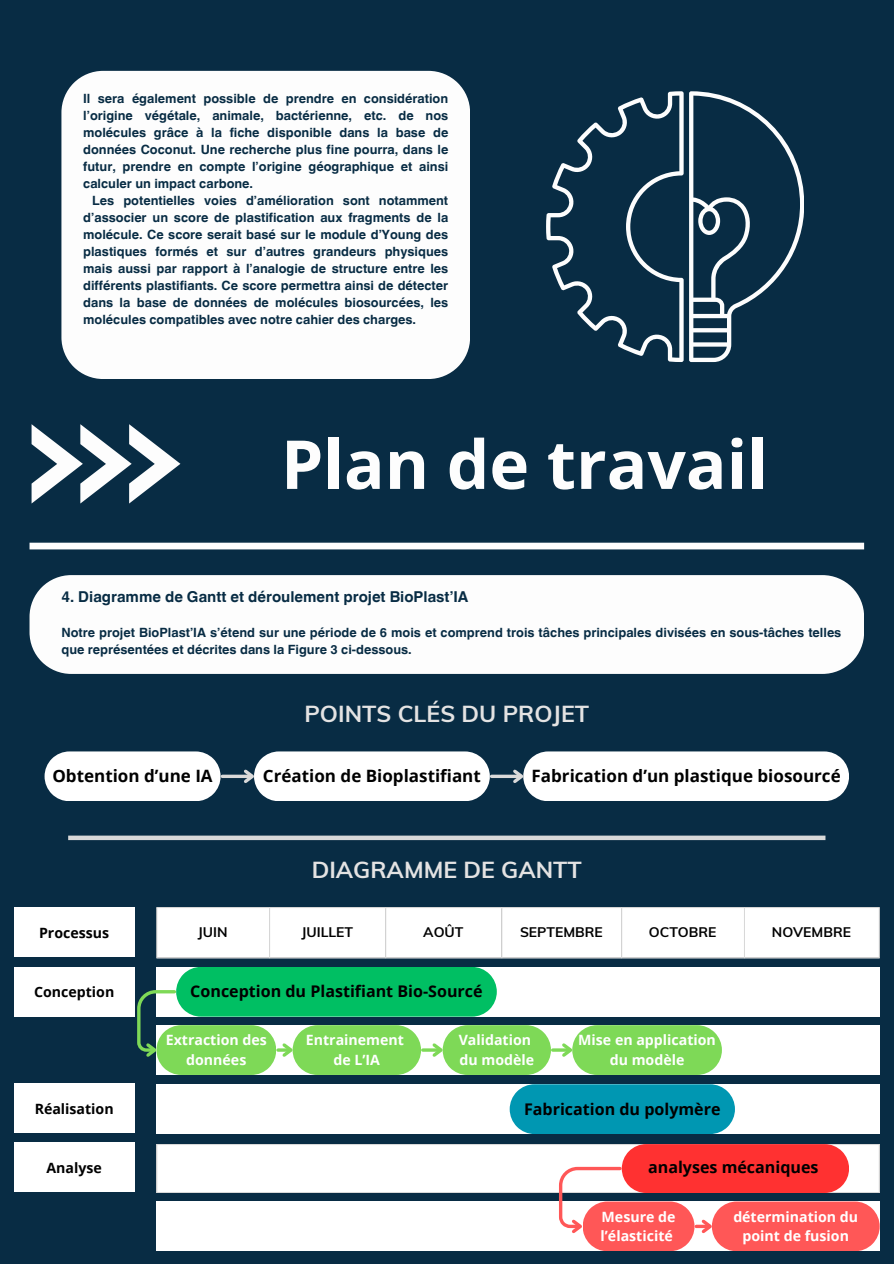
<style>
.page{position:relative;width:894px;height:1264px;background:#fff}
.page>*{position:absolute;margin:0;border:0;box-sizing:border-box;transform-origin:0 0}
.t1{font:700 67.5px "Open Sans";color:#fdfdfd}
.t2{font:700 23.1px "Muli";color:#e4e3e3}
.t3{font:700 16.95px "Open Sans";color:#000}
.t4{font:700 16.05px "Open Sans";color:#000}
.t5{font:700 15px "Helvetica World";color:#082c44}
.t6{font:700 14.1px/19.2px "Open Sans";color:#fff;text-align:center}
.t7{font:700 14.1px "Open Sans";color:#000}
.t8{font:700 13.95px "Muli";color:#000}
.t9{font:700 12.75px/17px "Helvetica World";color:#082c44;text-align:justify}
</style>
<div class="page">
<div style="left:0;top:0;width:893px;height:1263px;background:#082c44"></div>
<div style="left:61px;top:71px;width:408px;height:308px;background:#fdfdfd"></div>
<svg style="left:546px;top:91px;width:137px;height:271px"></svg>
<svg style="left:689px;top:91px;width:114px;height:271px"></svg>
<svg style="left:32px;top:424px;width:148px;height:79px"></svg>
<div style="left:30px;top:542px;width:833px;height:7px;background:#fdfdfd"></div>
<div style="left:30px;top:575px;width:833px;height:99px;background:#fdfdfd"></div>
<div style="left:157px;top:908px;width:721px;height:49px;background:#fff"></div>
<hr style="left:156px;top:908px;width:1px;height:49px;background:#d9d9d9">
<hr style="left:269px;top:908px;width:1px;height:49px;background:#d9d9d9">
<hr style="left:385px;top:908px;width:1px;height:49px;background:#d9d9d9">
<hr style="left:501px;top:908px;width:1px;height:49px;background:#d9d9d9">
<hr style="left:621px;top:908px;width:1px;height:49px;background:#d9d9d9">
<hr style="left:743px;top:908px;width:1px;height:49px;background:#d9d9d9">
<hr style="left:878px;top:908px;width:1px;height:49px;background:#d9d9d9">
<hr style="left:156px;top:907px;width:723px;height:1px;background:#d9d9d9">
<hr style="left:156px;top:957px;width:723px;height:1px;background:#d9d9d9">
<div style="left:14px;top:966px;width:120px;height:50px;background:#fff"></div>
<div style="left:14px;top:907px;width:120px;height:49px;background:#fff"></div>
<div style="left:156px;top:1084px;width:723px;height:50px;background:#fff"></div>
<svg style="left:509px;top:1084px;width:225px;height:50px;background:#0d9cb6"></svg>
<div style="left:14px;top:1083px;width:120px;height:50px;background:#fff"></div>
<div style="left:156px;top:966px;width:723px;height:50px;background:#fff"></div>
<div style="left:156px;top:1025px;width:723px;height:49px;background:#fff"></div>
<svg style="left:137px;top:966px;width:414px;height:108px"></svg>
<hr style="left:552px;top:1048px;width:17px;height:3px;background:#7ed957">
<svg style="left:559px;top:1025px;width:162px;height:49px;background:#8edd6d"></svg>
<div style="left:14px;top:1142px;width:120px;height:50px;background:#fff"></div>
<div style="left:156px;top:1201px;width:723px;height:50px;background:#fff"></div>
<div style="left:156px;top:1144px;width:723px;height:48px;background:#fff"></div>
<hr style="left:156px;top:1144px;width:1px;height:47px;background:#d9d9d9">
<hr style="left:156px;top:1144px;width:723px;height:1px;background:#d9d9d9">
<hr style="left:156px;top:1191px;width:723px;height:1px;background:#d9d9d9">
<svg style="left:557px;top:1144px;width:322px;height:107px"></svg>
<svg style="left:45px;top:751px;width:175px;height:50px;background:#eff1f3"></svg>
<svg style="left:222px;top:774px;width:19px;height:4px"></svg>
<svg style="left:241px;top:751px;width:248px;height:50px;background:#e7eaed"></svg>
<svg style="left:491px;top:774px;width:19px;height:4px"></svg>
<svg style="left:510px;top:751px;width:338px;height:50px;background:#edeff1"></svg>
<div style="left:68px;top:835px;width:757px;height:5px;background:#d9d9d9"></div>
<p class="t9" style="left:83px;top:88px;width:366px">Il sera également possible de prendre en considération l’origine végétale, animale, bactérienne, etc. de nos molécules grâce à la fiche disponible dans la base de données Coconut. Une recherche plus fine pourra, dans le futur, prendre en compte l’origine géographique et ainsi calculer un impact carbone.</p>
<p class="t9" style="left:83px;top:190px;width:366px;text-indent:9px">Les potentielles voies d’amélioration sont notamment d’associer un score de plastification aux fragments de la molécule. Ce score serait basé sur le module d’Young des plastiques formés et sur d’autres grandeurs physiques mais aussi par rapport à l’analogie de structure entre les différents plastifiants. Ce score permettra ainsi de détecter dans la base de données de molécules biosourcées, les molécules compatibles avec notre cahier des charges.</p>
<p class="t1" style="left:281px;top:417px;width:488px">Plan de travail</p>
<p class="t5" style="left:61px;top:585px;width:408px">4. Diagramme de Gantt et déroulement projet BioPlast’IA</p>
<h1 class="t9" style="left:61px;top:623px;width:781px">Notre projet BioPlast’IA s’étend sur une période de 6 mois et comprend trois tâches principales divisées en sous-tâches telles que représentées et décrites dans la Figure 3 ci-dessous.</h1>
<h3 class="t2" style="left:304px;top:699px;width:286px">POINTS CLÉS DU PROJET</h3>
<h4 class="t3" style="left:52px;top:763px;width:162px">Obtention d’une IA</h4>
<h3 class="t3" style="left:263px;top:763px;width:219px">Création de Bioplastifiant</h3>
<h4 class="t3" style="left:531px;top:763px;width:310px">Fabrication d’un plastique biosourcé</h4>
<p class="t7" style="left:39px;top:922px;width:72px">Processus</p>
<h4 class="t7" style="left:34px;top:982px;width:82px">Conception</h4>
<h2 class="t2" style="left:311px;top:854px;width:271px">DIAGRAMME DE GANTT</h2>
<h4 class="t8" style="left:198px;top:923px;width:31px">JUIN</h4>
<p class="t8" style="left:301px;top:923px;width:53px">JUILLET</p>
<h2 class="t8" style="left:423px;top:923px;width:42px">AOÛT</h2>
<h3 class="t8" style="left:520px;top:923px;width:84px">SEPTEMBRE</h3>
<h3 class="t8" style="left:648px;top:923px;width:69px">OCTOBRE</h3>
<h3 class="t8" style="left:771px;top:923px;width:81px">NOVEMBRE</h3>
<p class="t4" style="left:190px;top:980px;width:294px">Conception du Plastifiant Bio-Sourcé</p>
<p class="t6" style="left:166px;top:1030px;width:103px">Extraction des données</p>
<p class="t6" style="left:306px;top:1030px;width:100px">Entrainement de L’IA</p>
<h4 class="t6" style="left:458px;top:1030px;width:77px;text-align:left">Validation du modèle</h4>
<h3 class="t6" style="left:578px;top:1030px;width:139px">Mise en application du modèle</h3>
<p class="t7" style="left:35px;top:1098px;width:80px">Réalisation</p>
<p class="t4" style="left:524px;top:1097px;width:198px">Fabrication du polymère</p>
<h4 class="t7" style="left:46px;top:1157px;width:57px">Analyse</h4>
<h4 class="t4" style="left:648px;top:1156px;width:172px">analyses mécaniques</h4>
<h4 class="t6" style="left:600px;top:1206px;width:76px;text-align:left">Mesure de l’élasticité</h4>
<h4 class="t6" style="left:733px;top:1206px;width:126px">détermination du point de fusion</h4>
</div>
